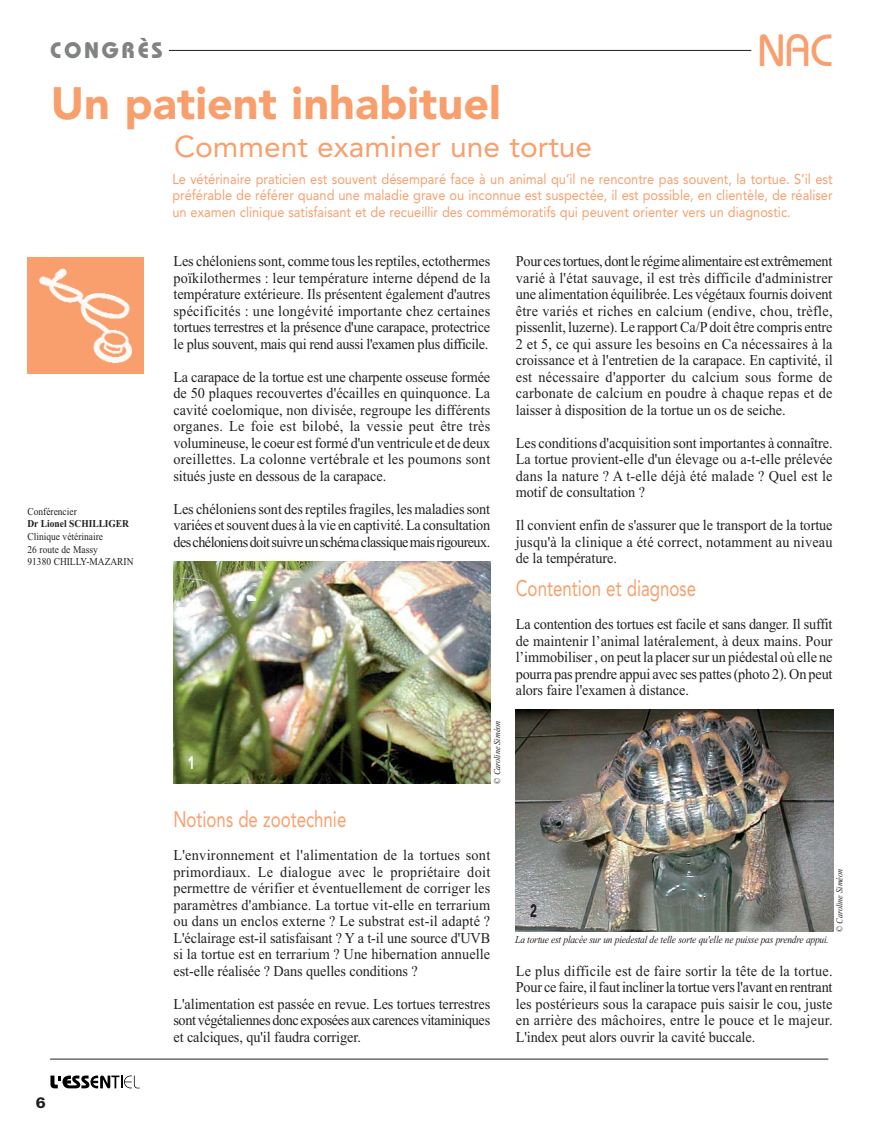
<style>
.page{position:relative;width:876px;height:1127px;background:#fff}
.page>*{position:absolute;margin:0;border:0;box-sizing:border-box;transform-origin:0 0}
.t1{font:900 45px "Avenir";color:#f89f6d}
.t2{font:500 45px "Bauhaus";color:#f89f6d}
.t3{font:30px "Avenir";color:#f89f6d}
.t4{font:22.5px "Avenir";color:#f89f6d;scale:.75 1}
.t5{font:700 22.5px "Bauhaus";letter-spacing:.11em;color:#808284}
.t6{font:900 18px "Avenir";color:#fff;scale:.65 1}
.t7{font:900 18px "Avenir";color:#231f20;scale:.65 1}
.t8{font:15px/16.5px "Times New Roman";letter-spacing:-.005em;color:#231f20;text-align:justify;scale:.95 1}
.t9{font:900 15px "Univers";color:#231f20}
.t10{font:14.25px/16.5px "Avenir";color:#f89f6d;text-align:justify;scale:.9 1}
.t11{font:italic 10.5px "Times New Roman";letter-spacing:-.02em;color:#231f20;scale:.9 1}
.t12{font:10.5px/12.6px "Times New Roman";color:#231f20;scale:.9 1}
.t13{font:700 10.5px "Times New Roman";color:#231f20;scale:.9 1}
.t14{font:italic 9px "Times New Roman";color:#231f20;scale:.9 1}
</style>
<div class="page">
<hr style="left:50px;top:1059px;width:778px;height:1px;background:#231f20">
<div style="left:28px;top:257px;width:116px;height:116px;background:#f89f6d"></div>
<img style="left:39px;top:268px;width:93px;height:95px">
<svg style="left:50px;top:1075px;width:90px;height:13px"></svg>
<hr style="left:169px;top:50px;width:582px;height:1px;background:#231f20">
<img style="left:174px;top:561px;width:316px;height:222px">
<img style="left:516px;top:710px;width:317px;height:221px">
<h3 class="t5" style="left:50px;top:43px;width:114px">CONGRÈS</h3>
<h1 class="t2" style="left:758px;top:34px;width:77px">NAC</h1>
<h1 class="t1" style="left:51px;top:85px;width:452px">Un patient inhabituel</h1>
<h2 class="t3" style="left:174px;top:134px;width:420px">Comment examiner une tortue</h2>
<p class="t10" style="left:172px;top:172px;width:735px">Le vétérinaire praticien est souvent désemparé face à un animal qu’il ne rencontre pas souvent, la tortue. S’il est préférable de référer quand une maladie grave ou inconnue est suspectée, il est possible, en clientèle, de réaliser un examen clinique satisfaisant et de recueillir des commémoratifs qui peuvent orienter vers un diagnostic.</p>
<p class="t12" style="left:27px;top:506px;width:56px">Conférencier</p>
<p class="t13" style="left:27px;top:520px;width:114px">Dr Lionel SCHILLIGER</p>
<p class="t12" style="left:27px;top:531px;width:119px">Clinique vétérinaire<br>26 route de Massy<br>91380 CHILLY-MAZARIN</p>
<p class="t9" style="left:36px;top:1097px;width:12px">6</p>
<p class="t8" style="left:173px;top:254px;width:335px">Les chéloniens sont, comme tous les reptiles, ectothermes poïkilothermes : leur température interne dépend de la température extérieure. Ils présentent également d'autres spécificités : une longévité importante chez certaines tortues terrestres et la présence d'une carapace, protectrice le plus souvent, mais qui rend aussi l'examen plus difficile.</p>
<p class="t8" style="left:173px;top:370px;width:335px">La carapace de la tortue est une charpente osseuse formée de 50 plaques recouvertes d'écailles en quinquonce. La cavité coelomique, non divisée, regroupe les différents organes. Le foie est bilobé, la vessie peut être très volumineuse, le coeur est formé d'un ventricule et de deux oreillettes. La colonne vertébrale et les poumons sont situés juste en dessous de la carapace.</p>
<p class="t8" style="left:173px;top:502px;width:335px">Les chéloniens sont des reptiles fragiles, les maladies sont variées et souvent dues à la vie en captivité. La consultation des chéloniens doit suivre un schéma classique mais rigoureux.</p>
<p class="t6" style="left:188px;top:755px;width:12px">1</p>
<p class="t14" style="left:494px;top:784px;width:71px;rotate:-90deg">© Caroline Siméon</p>
<h3 class="t4" style="left:173px;top:810px;width:232px">Notions de zootechnie</h3>
<p class="t8" style="left:173px;top:848px;width:335px">L'environnement et l'alimentation de la tortues sont primordiaux. Le dialogue avec le propriétaire doit permettre de vérifier et éventuellement de corriger les paramètres d'ambiance. La tortue vit-elle en terrarium ou dans un enclos externe ? Le substrat est-il adapté ?<br>L'éclairage est-il satisfaisant ? Y a t-il une source d'UVB si la tortue est en terrarium ? Une hibernation annuelle est-elle réalisée ? Dans quelles conditions ?</p>
<p class="t8" style="left:173px;top:997px;width:335px">L'alimentation est passée en revue. Les tortues terrestres sont végétaliennes donc exposées aux carences vitaminiques et calciques, qu'il faudra corriger.</p>
<p class="t8" style="left:516px;top:254px;width:335px">Pour ces tortues, dont le régime alimentaire est extrêmement varié à l'état sauvage, il est très difficile d'administrer une alimentation équilibrée. Les végétaux fournis doivent être variés et riches en calcium (endive, chou, trèfle, pissenlit, luzerne). Le rapport Ca/Pdoit être compris entre 2 et 5, ce qui assure les besoins en Ca nécessaires à la croissance et à l'entretien de la carapace. En captivité, il est nécessaire d'apporter du calcium sous forme de carbonate de calcium en poudre à chaque repas et de laisser à disposition de la tortue un os de seiche.</p>
<p class="t8" style="left:516px;top:436px;width:335px">Les conditions d'acquisition sont importantes à connaître.<br>La tortue provient-elle d'un élevage ou a-t-elle prélevée dans la nature ? A t-elle déjà été malade ? Quel est le motif de consultation ?</p>
<p class="t8" style="left:516px;top:518px;width:335px">Il convient enfin de s'assurer que le transport de la tortue jusqu'à la clinique a été correct, notamment au niveau de la température.</p>
<h3 class="t4" style="left:516px;top:579px;width:242px">Contention et diagnose</h3>
<p class="t8" style="left:516px;top:617px;width:335px">La contention des tortues est facile et sans danger. Il suffit de maintenir l’animal latéralement, à deux mains. Pour l’immobiliser , on peut la placer sur un piédestal où elle ne pourra pas prendre appui avec ses pattes (photo 2). On peut alors faire l'examen à distance.</p>
<p class="t7" style="left:530px;top:903px;width:12px">2</p>
<p class="t11" style="left:515px;top:935px;width:350px">La tortue est placée sur un piedestal de telle sorte qu'elle ne puisse pas prendre appui.</p>
<p class="t14" style="left:836px;top:932px;width:71px;rotate:-90deg">© Caroline Siméon</p>
<p class="t8" style="left:516px;top:964px;width:335px">Le plus difficile est de faire sortir la tête de la tortue.<br>Pour ce faire, il faut incliner la tortue vers l'avant en rentrant les postérieurs sous la carapace puis saisir le cou, juste en arrière des mâchoires, entre le pouce et le majeur.<br>L'index peut alors ouvrir la cavité buccale.</p>
</div>
